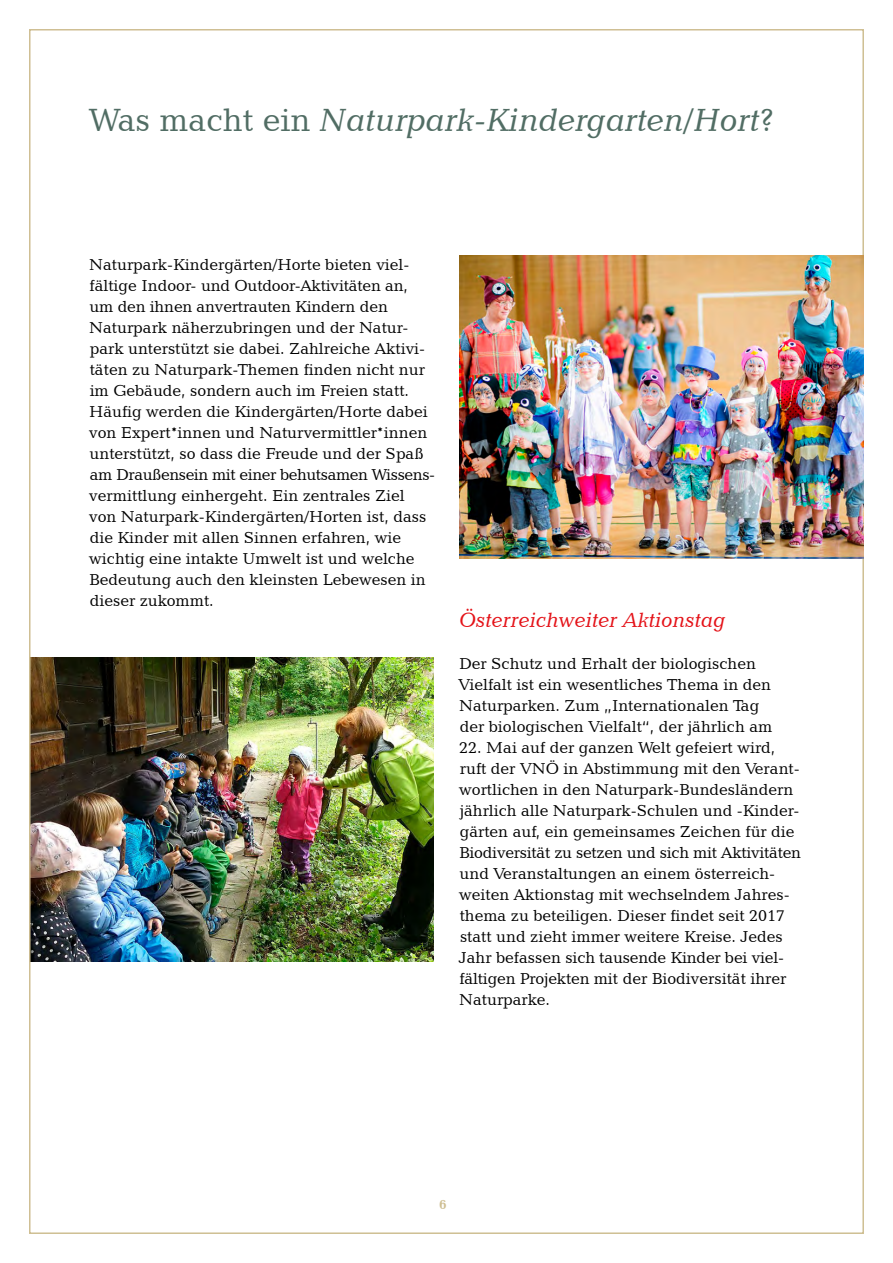
<style>
.page{position:relative;width:893px;height:1263px;background:#fff}
.page>*{position:absolute;margin:0;border:0;box-sizing:border-box;transform-origin:0 0}
.t1{font:italic 33px "Candida BT";color:#516d64}
.t2{font:italic 21px "Candida BT";color:#e41218}
.t3{font:16.2px/21px "Candida BT";color:#000}
.t4{font:700 13.5px "Candida BT";color:#cfbf93}
.s1{font-style:normal}
</style>
<div class="page">
<img style="left:32px;top:657px;width:402px;height:304px">
<img style="left:459px;top:255px;width:405px;height:304px">
<h1 class="t1" style="left:89px;top:100px;width:686px"><span class="s1">Was macht ein</span> Naturpark-Kindergarten/Hort<span class="s1">?</span></h1>
<p class="t3" style="left:89px;top:254px;width:348px">Naturpark-Kindergärten/Horte bieten viel&shy;fältige Indoor- und Outdoor-Aktivitäten an, um den ihnen anvertrauten Kindern den Naturpark näherzubringen und der Natur&shy;park unterstützt sie dabei. Zahlreiche Aktivi&shy;täten zu Naturpark-Themen finden nicht nur im Gebäude, sondern auch im Freien statt.<br>Häufig werden die Kindergärten/Horte dabei von Expert*innen und Naturvermittler*innen unterstützt, so dass die Freude und der Spaß am Draußensein mit einer behutsamen Wissens&shy;vermittlung einhergeht. Ein zentrales Ziel von Naturpark-Kindergärten/Horten ist, dass die Kinder mit allen Sinnen erfahren, wie wichtig eine intakte Umwelt ist und welche Bedeutung auch den kleinsten Lebewesen in dieser zukommt.</p>
<p class="t2" style="left:459px;top:607px;width:268px">Österreichweiter Aktionstag</p>
<p class="t3" style="left:458px;top:653px;width:315px">Der Schutz und Erhalt der biologischen Vielfalt ist ein wesentliches Thema in den Naturparken. Zum „Internationalen Tag der biologischen Vielfalt“, der jährlich am</p>
<p class="t3" style="left:459px;top:737px;width:344px">22. Mai auf der ganzen Welt gefeiert wird, ruft der VNÖ in Abstimmung mit den Verant&shy;wortlichen in den Naturpark-Bundesländern jährlich alle Naturpark-Schulen und -Kinder&shy;gärten auf, ein gemeinsames Zeichen für die Biodiversität zu setzen und sich mit Aktivitäten und Veranstaltungen an einem österreich&shy;weiten Aktionstag mit wechselndem Jahres&shy;thema zu beteiligen. Dieser findet seit 2017 statt und zieht immer weitere Kreise. Jedes Jahr befassen sich tausende Kinder bei viel&shy;fältigen Projekten mit der Biodiversität ihrer Naturparke.</p>
<p class="t4" style="left:439px;top:1196px;width:9px">6</p>
</div>
